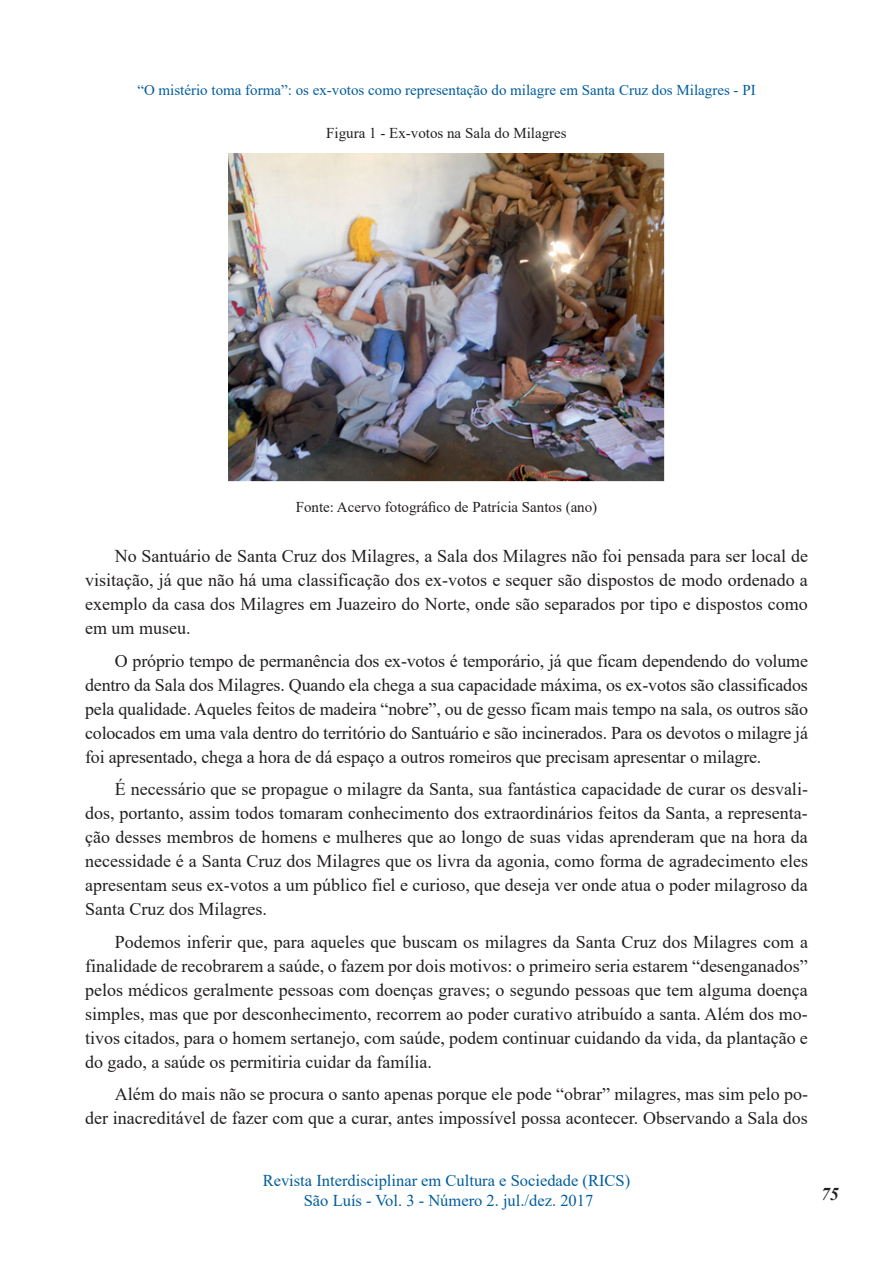
<style>
.page{position:relative;width:893px;height:1263px;background:#fff}
.page>*{position:absolute;margin:0;border:0;box-sizing:border-box;transform-origin:0 0}
.t1{font:18px/24px "Times New Roman";color:#231f20;text-align:justify}
.t2{font:italic 700 18px "Times New Roman";color:#231f20}
.t3{font:16.5px/19.8px "Times New Roman";color:#005d9c;text-align:center}
.t4{font:15px "Times New Roman";color:#005d9c}
.t5{font:15px "Times New Roman";color:#231f20}
</style>
<div class="page">
<img style="left:228px;top:154px;width:437px;height:328px">
<p class="t4" style="left:137px;top:80px;width:620px">“O mistério toma forma”: os ex-votos como representação do milagre em Santa Cruz dos Milagres - PI</p>
<p class="t5" style="left:326px;top:122px;width:242px">Figura 1 - Ex-votos na Sala do Milagres</p>
<p class="t5" style="left:296px;top:497px;width:303px">Fonte: Acervo fotográfico de Patrícia Santos (ano)</p>
<p class="t1" style="left:85px;top:544px;width:724px;text-indent:30px">No Santuário de Santa Cruz dos Milagres, a Sala dos Milagres não foi pensada para ser local de visitação, já que não há uma classificação dos ex-votos e sequer são dispostos de modo ordenado a exemplo da casa dos Milagres em Juazeiro do Norte, onde são separados por tipo e dispostos como em um museu.</p>
<p class="t1" style="left:85px;top:648px;width:725px;text-indent:30px">O próprio tempo de permanência dos ex-votos é temporário, já que ficam dependendo do volume dentro da Sala dos Milagres. Quando ela chega a sua capacidade máxima, os ex-votos são classificados pela qualidade. Aqueles feitos de madeira “nobre”, ou de gesso ficam mais tempo na sala, os outros são colocados em uma vala dentro do território do Santuário e são incinerados. Para os devotos o milagre já foi apresentado, chega a hora de dá espaço a outros romeiros que precisam apresentar o milagre.</p>
<p class="t1" style="left:85px;top:776px;width:724px;text-indent:30px">É necessário que se propague o milagre da Santa, sua fantástica capacidade de curar os desvali&shy;dos, portanto, assim todos tomaram conhecimento dos extraordinários feitos da Santa, a representa&shy;ção desses membros de homens e mulheres que ao longo de suas vidas aprenderam que na hora da necessidade é a Santa Cruz dos Milagres que os livra da agonia, como forma de agradecimento eles apresentam seus ex-votos a um público fiel e curioso, que deseja ver onde atua o poder milagroso da Santa Cruz dos Milagres.</p>
<p class="t1" style="left:85px;top:929px;width:724px;text-indent:30px">Podemos inferir que, para aqueles que buscam os milagres da Santa Cruz dos Milagres com a finalidade de recobrarem a saúde, o fazem por dois motivos: o primeiro seria estarem “desenganados” pelos médicos geralmente pessoas com doenças graves; o segundo pessoas que tem alguma doença simples, mas que por desconhecimento, recorrem ao poder curativo atribuído a santa. Além dos mo&shy;tivos citados, para o homem sertanejo, com saúde, podem continuar cuidando da vida, da plantação e do gado, a saúde os permitiria cuidar da família.</p>
<p class="t1" style="left:85px;top:1081px;width:724px;text-align:right">Além do mais não se procura o santo apenas porque ele pode “obrar” milagres, mas sim pelo po-<br>der inacreditável de fazer com que a curar, antes impossível possa acontecer. Observando a Sala dos</p>
<p class="t3" style="left:263px;top:1170px;width:369px">Revista Interdisciplinar em Cultura e Sociedade (RICS)<br>São Luís - Vol. 3 - Número 2. jul./dez. 2017</p>
<p class="t2" style="left:821px;top:1181px;width:19px">75</p>
</div>
